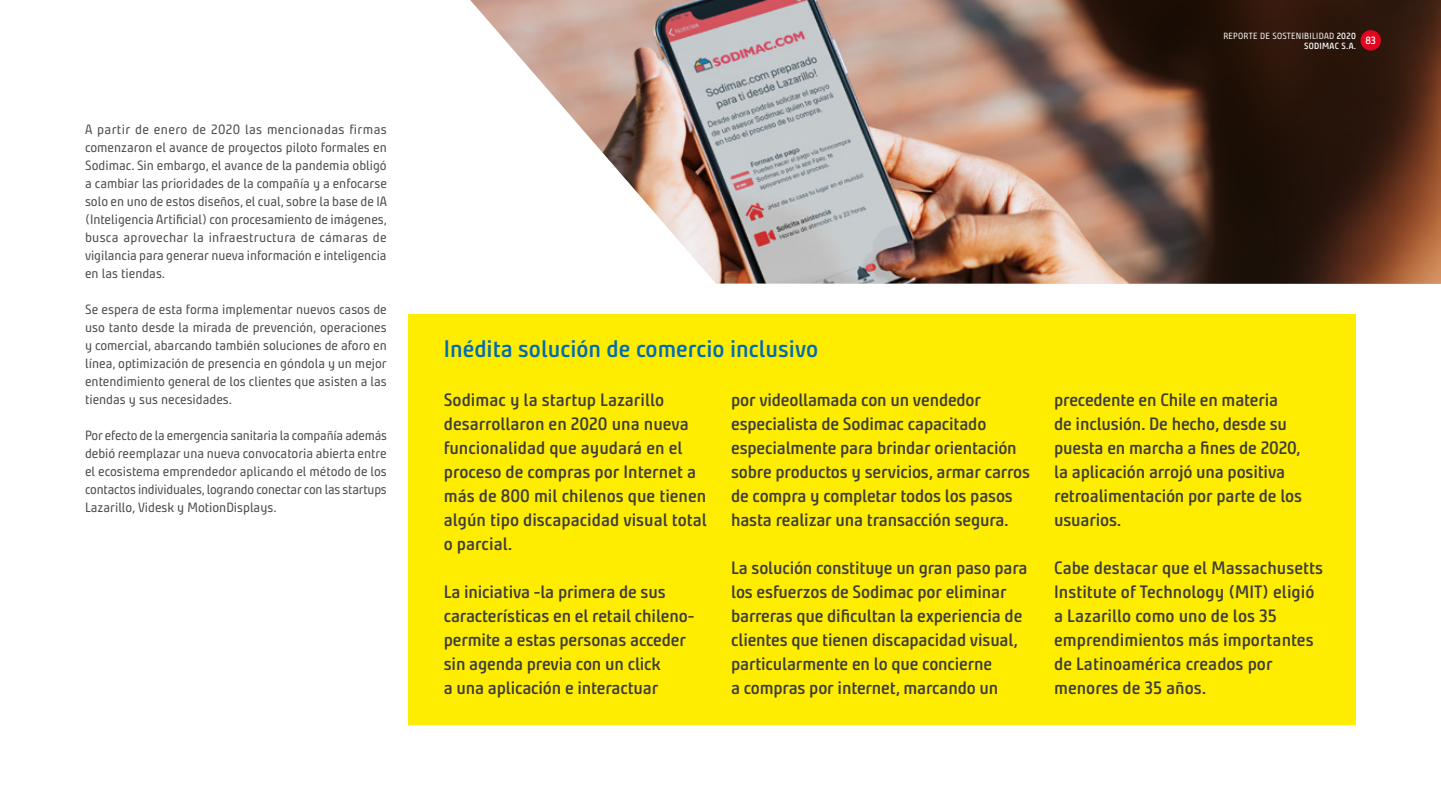
<style>
.page{position:relative;width:1441px;height:810px;background:#fff}
.page>*{position:absolute;margin:0;border:0;box-sizing:border-box;transform-origin:0 0}
.t1{font:700 24px "Bunday Clean Se";color:#006bb5}
.t2{font:700 18px/24px "Bunday Clean Se";letter-spacing:-.01em;color:#3c3c3b}
.t3{font:13.5px/18px "Bunday Clean";color:#4a4a49;text-align:justify}
.t4{font:700 10.5px "Bunday Clean Se";color:#fff}
.t5{font:9px "Bunday Clean";letter-spacing:.03em;color:#fff}
.t6{font:700 9px "Bunday Clean Se";letter-spacing:.03em;color:#fff}
.s1{font-family:"Bunday Clean Se";font-weight:700}
</style>
<div class="page">
<div style="left:408px;top:315px;width:947px;height:410px;background:#ffed00"></div>
<img style="left:470px;top:0;width:970px;height:284px">
<div style="left:1360px;top:30px;width:20px;height:21px;background:#e3051f;border-radius:50%"></div>
<p class="t3" style="left:85px;top:121px;width:303px">A partir de enero de 2020 las mencionadas firmas comenzaron el avance de proyectos piloto formales en Sodimac. Sin embargo, el avance de la pandemia obligó a cambiar las prioridades de la compañía y a enfocarse solo en uno de estos diseños, el cual, sobre la base de IA (Inteligencia Artificial) con procesamiento de imágenes, busca aprovechar la infraestructura de cámaras de vigilancia para generar nueva información e inteligencia en las tiendas.</p>
<p class="t3" style="left:85px;top:301px;width:303px">Se espera de esta forma implementar nuevos casos de uso tanto desde la mirada de prevención, operaciones y comercial, abarcando también soluciones de aforo en línea, optimización de presencia en góndola y un mejor entendimiento general de los clientes que asisten a las tiendas y sus necesidades.</p>
<p class="t3" style="left:85px;top:427px;width:303px">Por efecto de la emergencia sanitaria la compañía además debió reemplazar una nueva convocatoria abierta entre el ecosistema emprendedor aplicando el método de los contactos individuales, logrando conectar con las startups Lazarillo, Videsk y MotionDisplays.</p>
<p class="t5" style="left:1223px;top:30px;width:134px">REPORTE DE SOSTENIBILIDAD <span class="s1">2020</span></p>
<p class="t6" style="left:1303px;top:40px;width:53px">SODIMAC S.A.</p>
<p class="t4" style="left:1365px;top:33px;width:12px">83</p>
<h1 class="t1" style="left:444px;top:334px;width:376px">Inédita solución de comercio inclusivo</h1>
<p class="t2" style="left:444px;top:387px;width:264px">Sodimac y la startup Lazarillo desarrollaron en 2020 una nueva funcionalidad que ayudará en el proceso de compras por Internet a más de 800 mil chilenos que tienen algún tipo discapacidad visual total o parcial.</p>
<p class="t2" style="left:444px;top:579px;width:252px">La iniciativa -la primera de sus características en el retail chileno&shy;permite a estas personas acceder sin agenda previa con un click<br>a una aplicación e interactuar</p>
<p class="t2" style="left:731px;top:387px;width:300px">por videollamada con un vendedor especialista de Sodimac capacitado especialmente para brindar orientación sobre productos y servicios, armar carros de compra y completar todos los pasos hasta realizar una transacción segura.</p>
<p class="t2" style="left:731px;top:555px;width:298px">La solución constituye un gran paso para los esfuerzos de Sodimac por eliminar barreras que dificultan la experiencia de clientes que tienen discapacidad visual, particularmente en lo que concierne<br>a compras por internet, marcando un</p>
<p class="t2" style="left:1054px;top:387px;width:249px">precedente en Chile en materia<br>de inclusión. De hecho, desde su puesta en marcha a fines de 2020, la aplicación arrojó una positiva retroalimentación por parte de los usuarios.</p>
<p class="t2" style="left:1054px;top:555px;width:270px">Cabe destacar que el Massachusetts<br>Institute of Technology (MIT) eligió a Lazarillo como uno de los 35 emprendimientos más importantes de Latinoamérica creados por menores de 35 años.</p>
</div>
